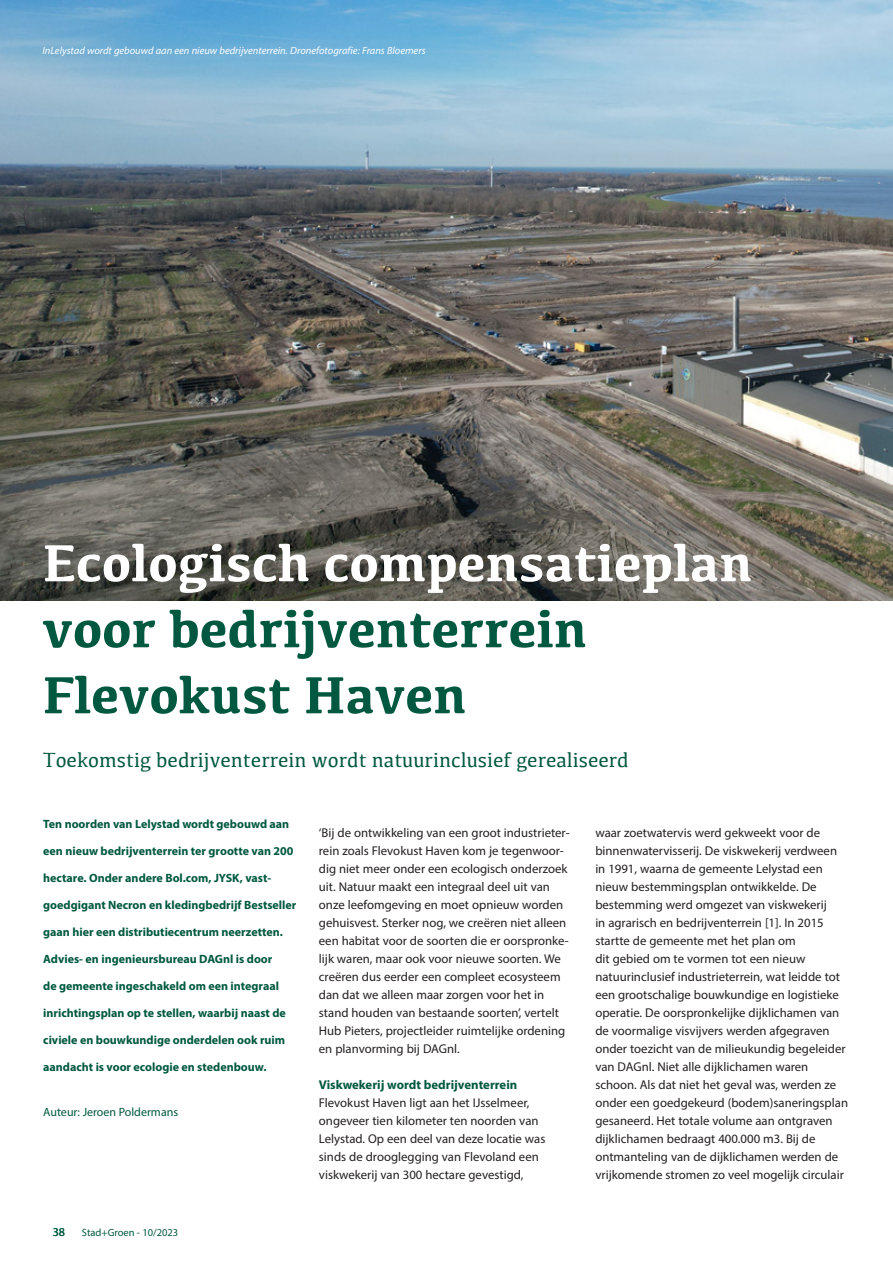
<style>
.page{position:relative;width:893px;height:1263px;background:#fff}
.page>*{position:absolute;margin:0;border:0;box-sizing:border-box;transform-origin:0 0}
.t1{font:700 54px/66px "Kefa";color:#005840}
.t2{font:700 54px "Kefa";color:#fff}
.t3{font:21px "Kefa";color:#005840}
.t4{font:12.75px/18px "Myriad Pro";color:#231f20}
.t5{font:700 12.75px "Myriad Pro";color:#005840}
.t6{font:700 12px "Myriad Pro";color:#005840}
.t7{font:12px "Myriad Pro";color:#005840}
.t8{font:italic 10.5px "Myriad Pro";color:#fff}
.t9{font:10.5px "Myriad Pro";color:#005840}
</style>
<div class="page">
<img style="left:0;top:0;width:893px;height:600px">
<p class="t8" style="left:43px;top:44px;width:385px">InLelystad wordt gebouwd aan een nieuw bedrijventerrein. Dronefotografie: Frans Bloemers</p>
<h1 class="t2" style="left:43px;top:527px;width:711px">Ecologisch compensatieplan</h1>
<h1 class="t1" style="left:43px;top:593px;width:546px">voor bedrijventerrein<br>Flevokust Haven</h1>
<h2 class="t3" style="left:43px;top:746px;width:587px">Toekomstig bedrijventerrein wordt natuurinclusief gerealiseerd</h2>
<p class="t6" style="left:43px;top:816px;width:248px">Ten noorden van Lelystad wordt gebouwd aan</p>
<p class="t6" style="left:43px;top:843px;width:252px">een nieuw bedrijventerrein ter grootte van 200</p>
<p class="t6" style="left:43px;top:870px;width:230px">hectare. Onder andere Bol.com, JYSK, vast-</p>
<p class="t6" style="left:43px;top:897px;width:255px">goedgigant Necron en kledingbedrijf Bestseller</p>
<p class="t6" style="left:43px;top:924px;width:241px">gaan hier een distributiecentrum neerzetten.</p>
<p class="t6" style="left:43px;top:951px;width:231px">Advies- en ingenieursbureau DAGnl is door</p>
<p class="t6" style="left:43px;top:978px;width:237px">de gemeente ingeschakeld om een integraal</p>
<p class="t6" style="left:43px;top:1005px;width:244px">inrichtingsplan op te stellen, waarbij naast de</p>
<p class="t6" style="left:43px;top:1032px;width:243px">civiele en bouwkundige onderdelen ook ruim</p>
<p class="t6" style="left:43px;top:1059px;width:225px">aandacht is voor ecologie en stedenbouw.</p>
<p class="t7" style="left:43px;top:1105px;width:136px">Auteur: Jeroen Poldermans</p>
<p class="t7" style="left:53px;top:1224px;width:14px">38</p>
<p class="t9" style="left:82px;top:1226px;width:98px">Stad+Groen - 10/2023</p>
<p class="t4" style="left:319px;top:824px;width:252px">‘Bij de ontwikkeling van een groot industrieter&shy;rein zoals Flevokust Haven kom je tegenwoor&shy;dig niet meer onder een ecologisch onderzoek uit. Natuur maakt een integraal deel uit van onze leefomgeving en moet opnieuw worden gehuisvest. Sterker nog, we creëren niet alleen een habitat voor de soorten die er oorspronke&shy;lijk waren, maar ook voor nieuwe soorten. We creëren dus eerder een compleet ecosysteem dan dat we alleen maar zorgen voor het in stand houden van bestaande soorten’, vertelt Hub Pieters, projectleider ruimtelijke ordening en planvorming bij DAGnl.</p>
<p class="t5" style="left:319px;top:1076px;width:200px">Viskwekerij wordt bedrijventerrein</p>
<p class="t4" style="left:319px;top:1094px;width:228px">Flevokust Haven ligt aan het IJsselmeer, ongeveer tien kilometer ten noorden van Lelystad. Op een deel van deze locatie was sinds de drooglegging van Flevoland een viskwekerij van 300 hectare gevestigd,</p>
<p class="t4" style="left:595px;top:824px;width:254px">waar zoetwatervis werd gekweekt voor de binnenwatervisserij. De viskwekerij verdween in 1991, waarna de gemeente Lelystad een nieuw bestemmingsplan ontwikkelde. De bestemming werd omgezet van viskwekerij<br>in agrarisch en bedrijventerrein [1]. In 2015 startte de gemeente met het plan om<br>dit gebied om te vormen tot een nieuw natuurinclusief industrieterrein, wat leidde tot een grootschalige bouwkundige en logistieke operatie. De oorspronkelijke dijklichamen van de voormalige visvijvers werden afgegraven onder toezicht van de milieukundig begeleider van DAGnl. Niet alle dijklichamen waren schoon. Als dat niet het geval was, werden ze onder een goedgekeurd (bodem)saneringsplan gesaneerd. Het totale volume aan ontgraven dijklichamen bedraagt 400.000 m3. Bij de ontmanteling van de dijklichamen werden de vrijkomende stromen zo veel mogelijk circulair</p>
</div>
